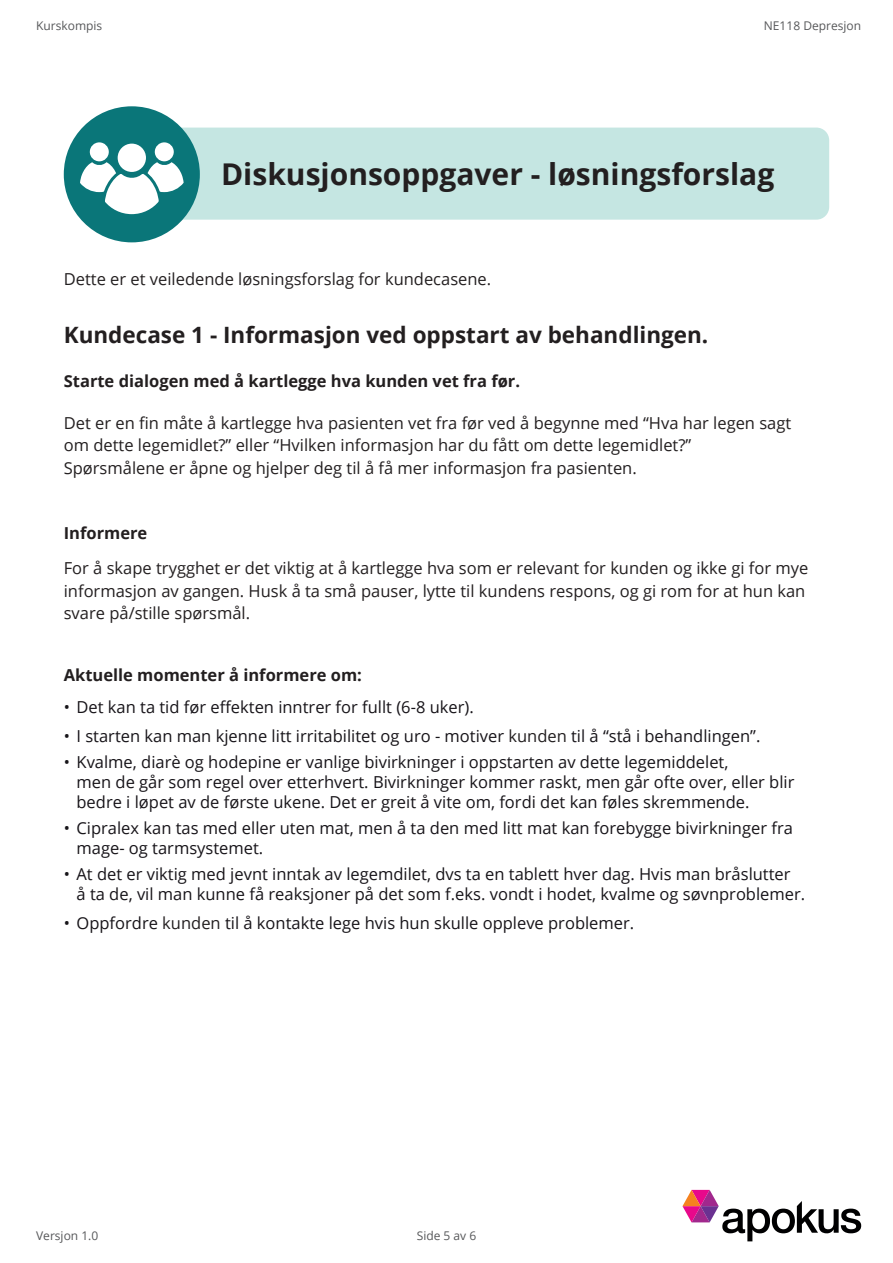
<style>
.page{position:relative;width:893px;height:1263px;background:#fff}
.page>*{position:absolute;margin:0;border:0;box-sizing:border-box;transform-origin:0 0}
.t1{font:700 30px "Open Sans";color:#231f20}
.t2{font:700 22.5px "Open Sans";color:#231f20}
.t3{font:16.5px/19.8px "Open Sans";color:#171419}
.t4{font:16.5px/22.5px "Open Sans";color:#231f20}
.t5{font:700 16.5px "Open Sans";color:#231f20}
.t6{font:12px "Open Sans";color:#57585a}
.s1{color:#231f20}
</style>
<div class="page">
<svg style="left:682px;top:1190px;width:179px;height:51px"></svg>
<div style="left:108px;top:128px;width:721px;height:92px;background:#c5e6e2;border-radius:13px"></div>
<div style="left:64px;top:106px;width:136px;height:136px;background:#0a7679;border-radius:50%"></div>
<div style="left:155px;top:142px;width:19px;height:19px;background:#fff;border-radius:50%"></div>
<div style="left:90px;top:142px;width:19px;height:19px;background:#fff;border-radius:50%"></div>
<div style="left:118px;top:144px;width:28px;height:28px;background:#fff;border-radius:50%"></div>
<svg style="left:80px;top:162px;width:104px;height:57px"></svg>
<p class="t6" style="left:36px;top:21px;width:68px">Kurskompis</p>
<p class="t6" style="left:764px;top:21px;width:99px">NE118 Depresjon</p>
<h1 class="t1" style="left:221px;top:160px;width:555px">Diskusjonsoppgaver - løsningsforslag</h1>
<p class="t4" style="left:64px;top:267px;width:429px">Dette er et veiledende løsningsforslag for kundecasene.</p>
<h2 class="t2" style="left:64px;top:324px;width:646px">Kundecase 1 - Informasjon ved oppstart av behandlingen.</h2>
<p class="t5" style="left:64px;top:373px;width:458px">Starte dialogen med å kartlegge hva kunden vet fra før.</p>
<p class="t4" style="left:64px;top:411px;width:729px">Det er en fin måte å kartlegge hva pasienten vet fra før ved å begynne med “Hva har legen sagt om dette legemidlet?” eller “Hvilken informasjon har du fått om dette legemidlet?”<br>Spørsmålene er åpne og hjelper deg til å få mer informasjon fra pasienten.</p>
<p class="t5" style="left:64px;top:525px;width:85px">Informere</p>
<p class="t4" style="left:64px;top:557px;width:746px">For å skape trygghet er det viktig at å kartlegge hva som er relevant for kunden og ikke gi for mye informasjon av gangen. Husk å ta små pauser, lytte til kundens respons, og gi rom for at hun kan svare på/stille spørsmål.</p>
<p class="t5" style="left:64px;top:667px;width:300px">Aktuelle momenter å informere om:</p>
<p class="t3" style="left:64px;top:699px;width:412px">• Det kan ta tid før effekten inntrer for fullt (6-8 uker).</p>
<p class="t3" style="left:64px;top:727px;width:698px">• I starten kan man kjenne litt irritabilitet og uro - motiver <span class="s1">kunden</span> til å “stå i behandlingen”.</p>
<p class="t3" style="left:77px;top:754px;width:719px;text-indent:-13px">• Kvalme, diarè og hodepine er vanlige bivirkninger i oppstarten av dette legemiddelet,<br>men de går som regel over etterhvert. Bivirkninger kommer raskt, men går ofte over, eller blir bedre i løpet av de første ukene. Det er greit å vite om, fordi det kan føles skremmende.</p>
<p class="t3" style="left:77px;top:819px;width:718px;text-indent:-13px">• Cipralex kan tas med eller uten mat, men å ta den med litt mat kan forebygge bivirkninger fra mage- og tarmsystemet.</p>
<p class="t3" style="left:77px;top:865px;width:730px;text-indent:-13px">• At det er viktig med jevnt inntak av legemdilet, dvs ta en tablett hver dag. Hvis man bråslutter<br>å ta de, vil man kunne få reaksjoner på det som f.eks. vondt i hodet, kvalme og søvnproblemer.</p>
<p class="t3" style="left:64px;top:914px;width:572px">• Oppfordre <span class="s1">kunden</span> til å kontakte lege hvis hun skulle oppleve problemer.</p>
<p class="t6" style="left:36px;top:1228px;width:64px">Versjon 1.0</p>
<p class="t6" style="left:417px;top:1230px;width:61px">Side 5 av 6</p>
</div>
